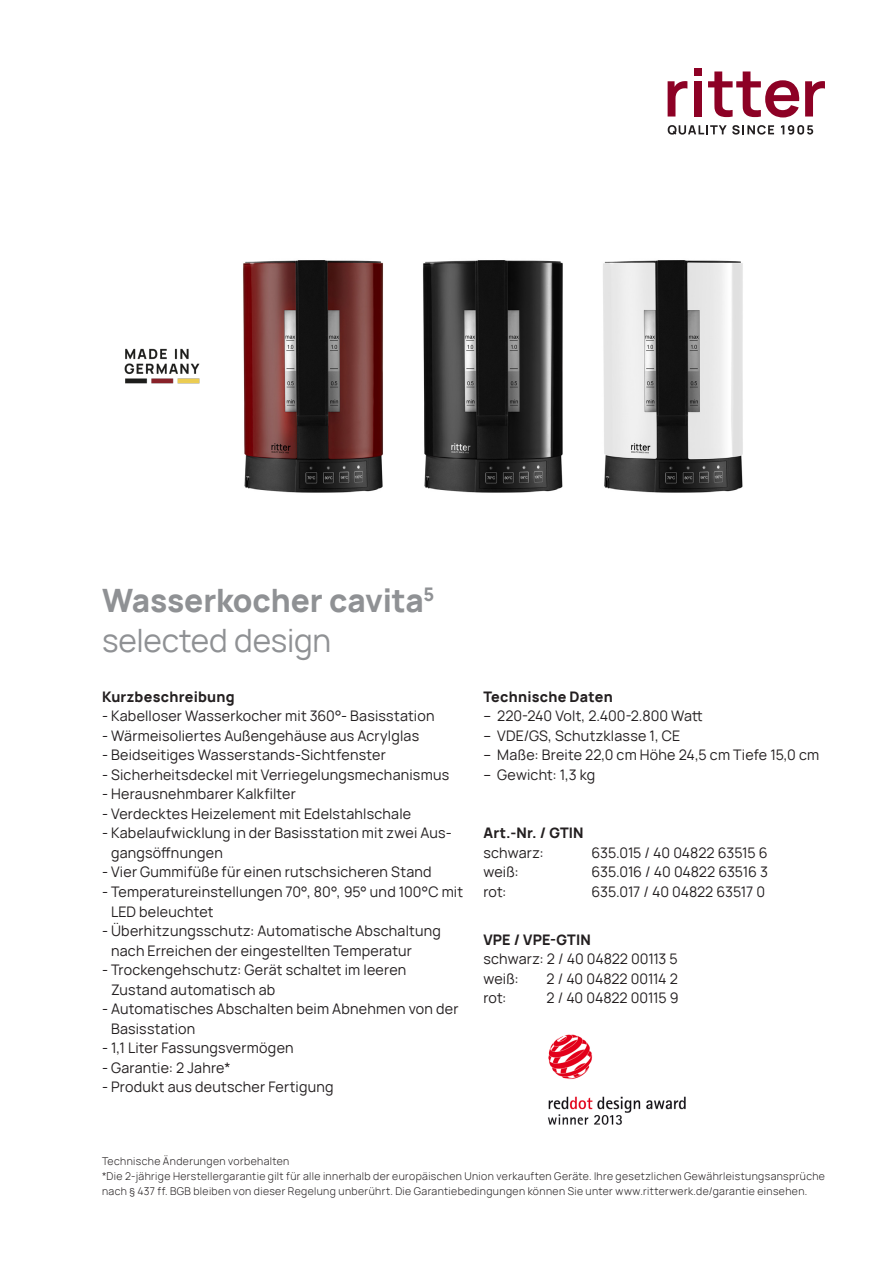
<style>
.page{position:relative;width:893px;height:1263px;background:#fff}
.page>*{position:absolute;margin:0;border:0;box-sizing:border-box;transform-origin:0 0}
.t1{font:800 31.5px "Manrope";letter-spacing:-.005em;color:#8f9194}
.t2{font:31.5px "Manrope";letter-spacing:-.01em;color:#8f9194}
.t3{font:14.25px "Manrope";letter-spacing:.015em;color:#231f20}
.t4{font:14.25px "Manrope";letter-spacing:-.01em;color:#231f20}
.t5{font:800 14.25px "Manrope";letter-spacing:.015em;color:#231f20}
.t6{font:14.25px "Manrope";letter-spacing:-.005em;color:#231f20}
.t7{font:300 10.5px/15px "Manrope";letter-spacing:.035em;color:#231f20}
</style>
<div class="page">
<svg style="left:668px;top:125px;width:106px;height:10px"></svg>
<svg style="left:781px;top:125px;width:32px;height:10px"></svg>
<svg style="left:668px;top:81px;width:19px;height:36px"></svg>
<div style="left:694px;top:81px;width:8px;height:36px;background:#8d0125"></div>
<div style="left:694px;top:69px;width:8px;height:7px;background:#8d0125"></div>
<svg style="left:708px;top:71px;width:91px;height:46px"></svg>
<svg style="left:805px;top:81px;width:20px;height:36px"></svg>
<img style="left:243px;top:260px;width:140px;height:233px">
<img style="left:423px;top:260px;width:140px;height:233px">
<img style="left:603px;top:260px;width:140px;height:233px">
<img style="left:548px;top:1034px;width:138px;height:91px">
<img style="left:124px;top:348px;width:76px;height:36px">
<p class="t1" style="left:102px;top:573px;width:334px">Wasserkocher cavita<sup>5</sup></p>
<p class="t2" style="left:102px;top:617px;width:231px">selected design</p>
<p class="t5" style="left:102px;top:684px;width:134px">Kurzbeschreibung</p>
<p class="t3" style="left:102px;top:705px;width:334px">- Kabelloser Wasserkocher mit 360°- Basisstation</p>
<p class="t3" style="left:102px;top:725px;width:319px">- Wärmeisoliertes Außengehäuse aus Acrylglas</p>
<p class="t3" style="left:102px;top:744px;width:285px">- Beidseitiges Wasserstands-Sichtfenster</p>
<p class="t3" style="left:102px;top:764px;width:349px">- Sicherheitsdeckel mit Verriegelungsmechanismus</p>
<p class="t3" style="left:102px;top:783px;width:195px">- Herausnehmbarer Kalkfilter</p>
<p class="t3" style="left:102px;top:803px;width:311px">- Verdecktes Heizelement mit Edelstahlschale</p>
<p class="t3" style="left:102px;top:822px;width:351px">- Kabelaufwicklung in der Basisstation mit zwei Aus-</p>
<p class="t3" style="left:111px;top:842px;width:113px">gangsöffnungen</p>
<p class="t3" style="left:102px;top:861px;width:331px">- Vier Gummifüße für einen rutschsicheren Stand</p>
<p class="t3" style="left:102px;top:881px;width:363px">- Temperatureinstellungen 70°, 80°, 95° und 100°C mit</p>
<p class="t3" style="left:111px;top:900px;width:104px">LED beleuchtet</p>
<p class="t3" style="left:102px;top:920px;width:340px">- Überhitzungsschutz: Automatische Abschaltung</p>
<p class="t3" style="left:111px;top:939px;width:302px">nach Erreichen der eingestellten Temperatur</p>
<p class="t3" style="left:102px;top:959px;width:306px">- Trockengehschutz: Gerät schaltet im leeren</p>
<p class="t3" style="left:111px;top:978px;width:166px">Zustand automatisch ab</p>
<p class="t3" style="left:102px;top:998px;width:358px">- Automatisches Abschalten beim Abnehmen von der</p>
<p class="t3" style="left:111px;top:1017px;width:86px">Basisstation</p>
<p class="t3" style="left:102px;top:1037px;width:193px">- 1,1 Liter Fassungsvermögen</p>
<p class="t3" style="left:102px;top:1056px;width:130px">- Garantie: 2 Jahre*</p>
<p class="t3" style="left:102px;top:1076px;width:233px">- Produkt aus deutscher Fertigung</p>
<p class="t5" style="left:483px;top:684px;width:131px">Technische Daten</p>
<p class="t6" style="left:483px;top:705px;width:221px">– 220-240 Volt, 2.400-2.800 Watt</p>
<p class="t3" style="left:483px;top:725px;width:198px">– VDE/GS, Schutzklasse 1, CE</p>
<p class="t3" style="left:483px;top:744px;width:337px">– Maße: Breite 22,0 cm Höhe 24,5 cm Tiefe 15,0 cm</p>
<p class="t3" style="left:483px;top:764px;width:113px">– Gewicht: 1,3 kg</p>
<p class="t5" style="left:483px;top:821px;width:102px">Art.-Nr. / GTIN</p>
<p class="t3" style="left:483px;top:842px;width:62px">schwarz:</p>
<p class="t4" style="left:591px;top:842px;width:178px">635.015 / 40 04822 63515 6</p>
<p class="t3" style="left:483px;top:861px;width:37px">weiß:</p>
<p class="t4" style="left:591px;top:861px;width:178px">635.016 / 40 04822 63516 3</p>
<p class="t3" style="left:483px;top:881px;width:25px">rot:</p>
<p class="t4" style="left:591px;top:881px;width:175px">635.017 / 40 04822 63517 0</p>
<p class="t5" style="left:483px;top:927px;width:109px">VPE / VPE-GTIN</p>
<p class="t3" style="left:483px;top:948px;width:196px">schwarz: 2 / 40 04822 00113 5</p>
<p class="t3" style="left:483px;top:968px;width:37px">weiß:</p>
<p class="t4" style="left:546px;top:968px;width:133px">2 / 40 04822 00114 2</p>
<p class="t3" style="left:483px;top:987px;width:25px">rot:</p>
<p class="t4" style="left:546px;top:987px;width:134px">2 / 40 04822 00115 9</p>
<p class="t7" style="left:102px;top:1153px;width:189px">Technische Änderungen vorbehalten</p>
<p class="t7" style="left:102px;top:1168px;width:724px">*Die 2-jährige Herstellergarantie gilt für alle innerhalb der europäischen Union verkauften Geräte. Ihre gesetzlichen Gewährleistungsansprüche nach § 437 ff. BGB bleiben von dieser Regelung unberührt. Die Garantiebedingungen können Sie unter www.ritterwerk.de/garantie einsehen.</p>
</div>
